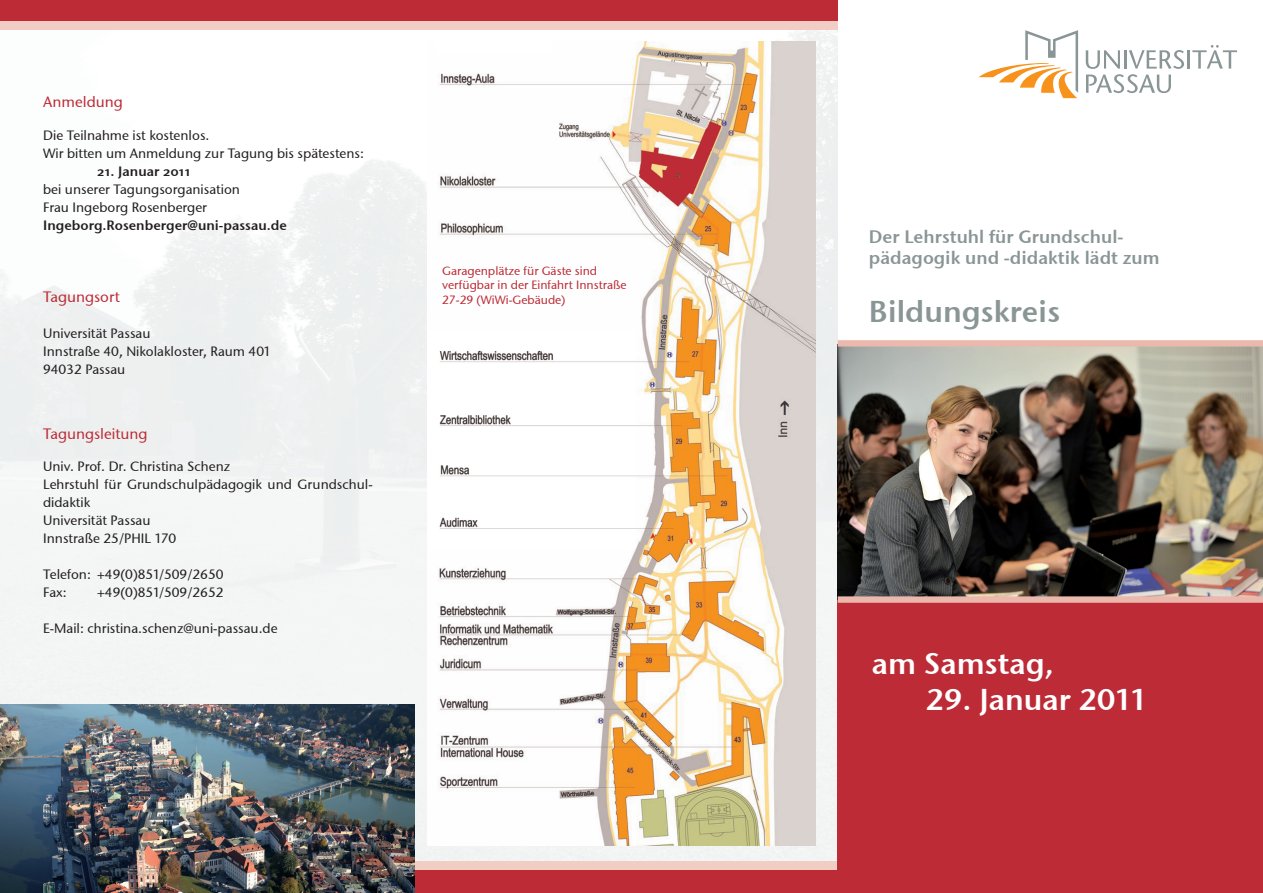
<style>
.page{position:relative;width:1263px;height:893px;background:#fff}
.page>*{position:absolute;margin:0;border:0;box-sizing:border-box;transform-origin:0 0}
.t1{font:30px "Stone Sans Semi ITCTT";color:#fff}
.t2{font:30px "Stone Sans Semi ITCTT";color:#8a9595}
.t3{font:18px/21.6px "Stone Sans Semi ITCTT";color:#8a9595}
.t4{font:15px "Stone Sans ITCTT Medium";color:#bd2b36}
.t5{font:13.5px/18px "Stone Sans ITCTT Medium";color:#231f20}
.t6{font:13.5px "Stone Sans Semi ITCTT";color:#231f20}
.t7{font:13.5px "Stone Sans Semi OSITCTT";color:#231f20}
.t8{font:12px/14.4px "Stone Sans ITCTT Medium";color:#bd2b36}
</style>
<div class="page">
<img style="left:0;top:30px;width:838px;height:831px">
<div style="left:0;top:870px;width:838px;height:23px;background:#bd2b36"></div>
<div style="left:0;top:861px;width:838px;height:9px;background:#f1cdc3"></div>
<div style="left:838px;top:357px;width:425px;height:536px;background:#bd2b36"></div>
<img style="left:838px;top:347px;width:425px;height:249px">
<svg style="left:1086px;top:50px;width:98px;height:43px"></svg>
<hr style="left:1187px;top:50px;width:3px;height:19px;background:#8a9595">
<svg style="left:1192px;top:45px;width:45px;height:24px"></svg>
<svg style="left:979px;top:30px;width:99px;height:68px"></svg>
<div style="left:838px;top:340px;width:425px;height:7px;background:#eab8ac"></div>
<div style="left:838px;top:596px;width:425px;height:7px;background:#eab8ac"></div>
<div style="left:0;top:0;width:838px;height:21px;background:#bd2b36"></div>
<div style="left:0;top:21px;width:838px;height:9px;background:#f1cdc3"></div>
<img style="left:0;top:705px;width:415px;height:188px">
<img style="left:427px;top:41px;width:388px;height:804px">
<p class="t4" style="left:43px;top:93px;width:81px">Anmeldung</p>
<p class="t5" style="left:43px;top:126px;width:322px">Die Teilnahme ist kostenlos.<br>Wir bitten um Anmeldung zur Tagung bis spätestens:</p>
<p class="t7" style="left:97px;top:163px;width:95px">21. Januar 2011</p>
<p class="t5" style="left:43px;top:180px;width:198px">bei unserer Tagungsorganisation<br>Frau Ingeborg Rosenberger</p>
<p class="t6" style="left:43px;top:217px;width:245px">Ingeborg.Rosenberger@uni-passau.de</p>
<p class="t4" style="left:43px;top:287px;width:78px">Tagungsort</p>
<p class="t5" style="left:43px;top:324px;width:230px">Universität Passau<br>Innstraße 40, Nikolakloster, Raum 401<br>94032 Passau</p>
<p class="t4" style="left:43px;top:424px;width:106px">Tagungsleitung</p>
<p class="t5" style="left:43px;top:457px;width:331px">Univ. Prof. Dr. Christina Schenz<br>Lehrstuhl für Grundschulpädagogik und Grundschul&shy;didaktik<br>Universität Passau<br>Innstraße 25/PHIL 170</p>
<p class="t5" style="left:43px;top:565px;width:182px">Telefon: +49(0)851/509/2650<br>Fax:</p>
<p class="t5" style="left:97px;top:583px;width:128px">+49(0)851/509/2652</p>
<p class="t5" style="left:43px;top:619px;width:236px">E-Mail: christina.schenz@uni-passau.de</p>
<p class="t8" style="left:442px;top:263px;width:186px">Garagenplätze für Gäste sind verfügbar in der Einfahrt Innstraße<br>27-29 (WiWi-Gebäude)</p>
<h2 class="t3" style="left:869px;top:225px;width:292px">Der Lehrstuhl für Grundschul&shy;pädagogik und -didaktik lädt zum</h2>
<h1 class="t2" style="left:869px;top:292px;width:193px">Bildungskreis</h1>
<h1 class="t1" style="left:872px;top:645px;width:184px">am Samstag,</h1>
<h1 class="t1" style="left:926px;top:681px;width:224px">29. Januar 2011</h1>
</div>
